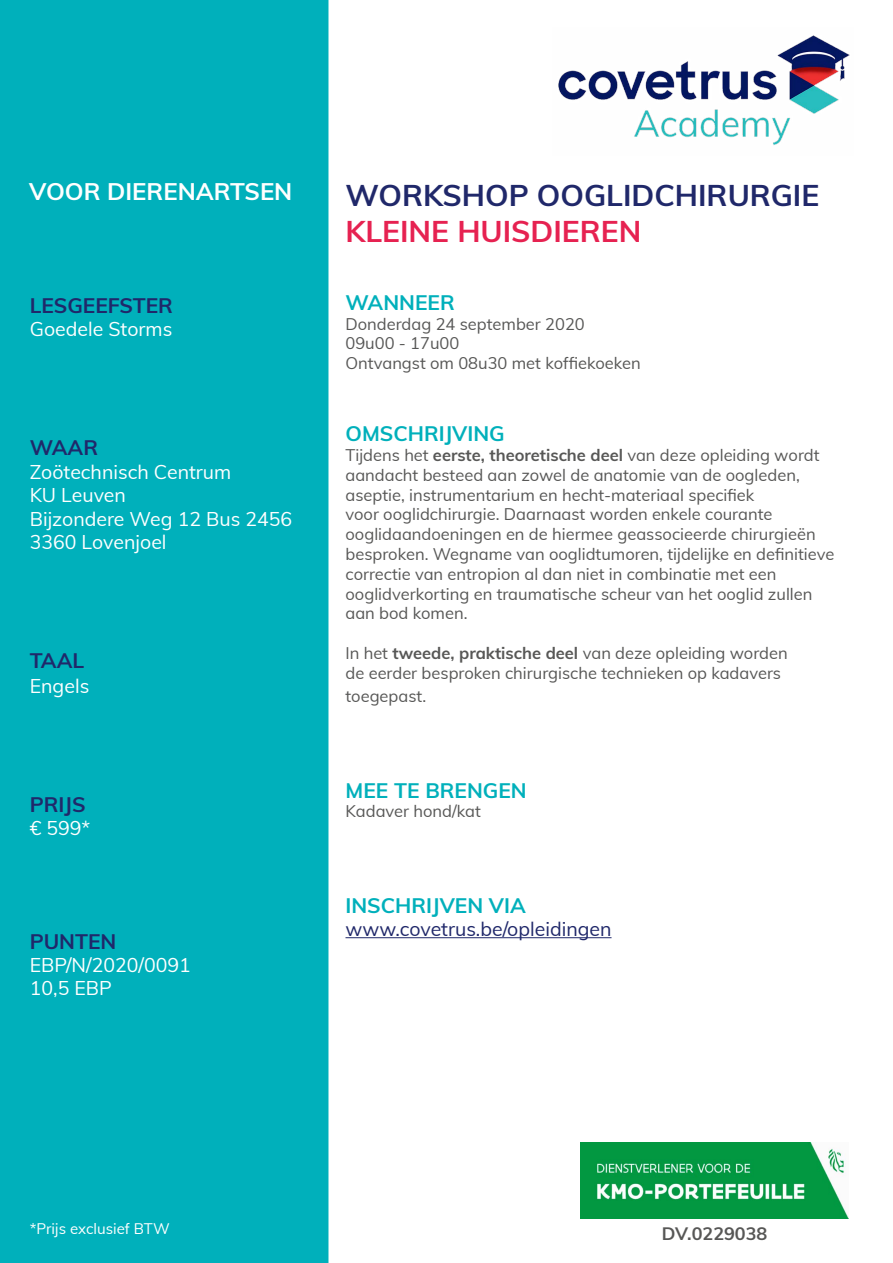
<style>
.page{position:relative;width:893px;height:1263px;background:#fff}
.page>*{position:absolute;margin:0;border:0;box-sizing:border-box;transform-origin:0 0}
.t1{font:700 30px "Muli";color:#20286a}
.t2{font:700 30px "Muli";color:#e62251}
.t3{font:700 24px "Muli";color:#fff}
.t4{font:700 21px "Muli";color:#00b0bb}
.t5{font:700 21px "Muli";color:#20286a}
.t6{font:19.5px/23.4px "Muli";color:#fff}
.t7{font:19.5px "Muli";color:#20286a}
.t8{font:700 18px "Muli";color:#575756}
.t9{font:16.5px/19.8px "Muli";color:#575756}
.t10{font:15px "Muli";color:#fff}
.s1{font-weight:700}
</style>
<div class="page">
<hr style="left:345px;top:937px;width:266px;height:1px;background:#20286a">
<img style="left:580px;top:1143px;width:269px;height:75px">
<div style="left:0;top:0;width:328px;height:1263px;background:#00b0bb"></div>
<img style="left:558px;top:35px;width:292px;height:110px">
<h2 class="t3" style="left:29px;top:173px;width:265px">VOOR DIERENARTSEN</h2>
<h1 class="t1" style="left:345px;top:173px;width:475px">WORKSHOP OOGLIDCHIRURGIE</h1>
<h1 class="t2" style="left:345px;top:209px;width:297px">KLEINE HUISDIEREN</h1>
<p class="t5" style="left:30px;top:290px;width:145px">LESGEEFSTER</p>
<p class="t6" style="left:30px;top:317px;width:144px">Goedele Storms</p>
<p class="t5" style="left:30px;top:432px;width:70px">WAAR</p>
<p class="t6" style="left:30px;top:459px;width:264px">Zoötechnisch Centrum<br>KU Leuven<br>Bijzondere Weg 12 Bus 2456<br>3360 Lovenjoel</p>
<p class="t5" style="left:30px;top:645px;width:56px">TAAL</p>
<p class="t6" style="left:30px;top:673px;width:61px">Engels</p>
<p class="t5" style="left:30px;top:789px;width:57px">PRIJS</p>
<p class="t6" style="left:30px;top:815px;width:62px">€ 599*</p>
<p class="t5" style="left:30px;top:926px;width:88px">PUNTEN</p>
<p class="t6" style="left:30px;top:952px;width:163px">EBP/N/2020/0091<br>10,5 EBP</p>
<p class="t4" style="left:345px;top:287px;width:111px">WANNEER</p>
<p class="t9" style="left:345px;top:313px;width:297px">Donderdag 24 september 2020<br>09u00 - 17u00<br>Ontvangst om 08u30 met koffiekoeken</p>
<p class="t4" style="left:345px;top:418px;width:161px">OMSCHRIJVING</p>
<p class="t9" style="left:345px;top:444px;width:490px">Tijdens het <span class="s1">eerste, theoretische deel</span> van deze opleiding wordt aandacht besteed aan zowel de anatomie van de oogleden, aseptie, instrumentarium en hecht-materiaal specifiek<br>voor ooglidchirurgie. Daarnaast worden enkele courante ooglidaandoeningen en de hiermee geassocieerde chirurgieën besproken. Wegname van ooglidtumoren, tijdelijke en definitieve correctie van entropion al dan niet in combinatie met een ooglidverkorting en traumatische scheur van het ooglid zullen aan bod komen.</p>
<p class="t9" style="left:345px;top:642px;width:444px">In het <span class="s1">tweede, praktische deel</span> van deze opleiding worden de eerder besproken chirurgische technieken op kadavers</p>
<p class="t9" style="left:345px;top:686px;width:82px">toegepast.</p>
<p class="t4" style="left:345px;top:775px;width:183px">MEE TE BRENGEN</p>
<p class="t9" style="left:345px;top:801px;width:137px">Kadaver hond/kat</p>
<p class="t4" style="left:345px;top:890px;width:182px">INSCHRIJVEN VIA</p>
<p class="t7" style="left:345px;top:915px;width:268px">www.covetrus.be/opleidingen</p>
<p class="t10" style="left:30px;top:1217px;width:142px">*Prijs exclusief BTW</p>
<p class="t8" style="left:662px;top:1221px;width:107px">DV.0229038</p>
</div>
